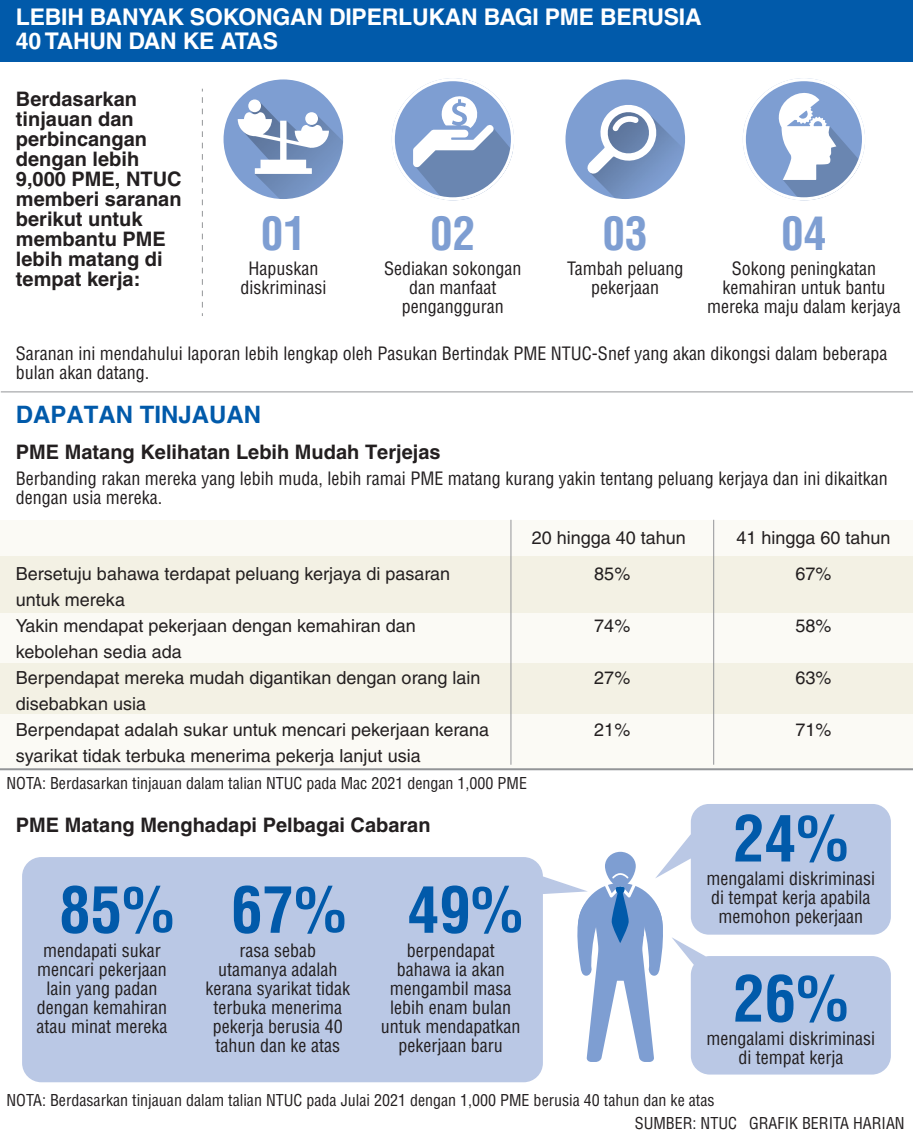
<style>
.page{position:relative;width:913px;height:1134px;background:#fff}
.page>*{position:absolute;margin:0;border:0;box-sizing:border-box;transform-origin:0 0}
.t1{font:700 condensed 62.8px "Helvetica";color:#015aaa}
.t2{font:700 condensed 45.2px "Helvetica";color:#7e9ed2}
.t3{font:700 24px "Helvetica";color:#015aaa}
.t4{font:700 23px/24px "Helvetica";letter-spacing:-.01em;color:#fff}
.t5{font:700 20px/20px "Helvetica";color:#231f20}
.t6{font:condensed 18px/19px "Helvetica";color:#231f20;text-align:center}
.t7{font:18px/26px "Helvetica";color:#231f20}
.t8{font:condensed 16px/23.2px "Helvetica";color:#231f20}
</style>
<div class="page">
<div style="left:22px;top:857px;width:551px;height:225px;background:#bac8e5"></div>
<div style="left:0;top:0;width:913px;height:61px;background:#015aaa"></div>
<svg style="left:222px;top:78px;width:122px;height:122px;background:#85a2d0"></svg>
<img style="left:241px;top:174px;width:52px;height:24px">
<svg style="left:238px;top:99px;width:91px;height:75px"></svg>
<div style="left:221px;top:77px;width:125px;height:125px;border:3px solid #fff;border-radius:50%"></div>
<svg style="left:391px;top:78px;width:123px;height:122px"></svg>
<div style="left:564px;top:78px;width:122px;height:122px;background:#7e9ed2;border-radius:50%"></div>
<img style="left:590px;top:108px;width:94px;height:90px">
<svg style="left:587px;top:105px;width:72px;height:70px"></svg>
<div style="left:562px;top:77px;width:126px;height:125px;border:3px solid #fff;border-radius:50%"></div>
<svg style="left:743px;top:78px;width:122px;height:122px"></svg>
<hr style="left:1px;top:391px;width:912px;height:1px;background:#939598">
<svg style="left:202px;top:89px;width:1px;height:227px"></svg>
<div style="left:0;top:556px;width:913px;height:58px;background:#f3f1e4"></div>
<div style="left:0;top:613px;width:913px;height:50px;background:#fbfaf5"></div>
<div style="left:0;top:714px;width:913px;height:55px;background:#fbfaf5"></div>
<div style="left:0;top:663px;width:913px;height:51px;background:#f3f1e4"></div>
<div style="left:0;top:521px;width:913px;height:35px;background:#fbfaf5"></div>
<hr style="left:510px;top:520px;width:1px;height:245px;background:#939598">
<hr style="left:713px;top:520px;width:1px;height:245px;background:#939598">
<hr style="left:0;top:768px;width:913px;height:2px;background:#939598">
<svg style="left:573px;top:804px;width:318px;height:270px"></svg>
<p class="t4" style="left:16px;top:4px;width:687px">LEBIH BANYAK SOKONGAN DIPERLUKAN BAGI PME BERUSIA<br>40 TAHUN DAN KE ATAS</p>
<p class="t5" style="left:16px;top:89px;width:167px">Berdasarkan tinjauan dan perbincangan dengan lebih<br>9,000 PME, NTUC memberi saranan berikut untuk membantu PME lebih matang di tempat kerja:</p>
<h2 class="t2" style="left:430px;top:206px;width:47px">02</h2>
<p class="t6" style="left:384px;top:259px;width:139px">Sediakan sokongan dan manfaat pengangguran</p>
<p class="t6" style="left:16px;top:344px;width:873px;text-align:left">Saranan ini mendahului laporan lebih lengkap oleh Pasukan Bertindak PME NTUC-Snef yang akan dikongsi dalam beberapa bulan akan datang.</p>
<h2 class="t2" style="left:261px;top:206px;width:47px">01</h2>
<p class="t6" style="left:240px;top:259px;width:87px">Hapuskan diskriminasi</p>
<h2 class="t2" style="left:602px;top:206px;width:47px">03</h2>
<p class="t6" style="left:567px;top:259px;width:118px">Tambah peluang pekerjaan</p>
<h2 class="t2" style="left:781px;top:206px;width:47px">04</h2>
<p class="t6" style="left:707px;top:259px;width:195px">Sokong peningkatan kemahiran untuk bantu mereka maju dalam kerjaya</p>
<h3 class="t3" style="left:16px;top:400px;width:247px">DAPATAN TINJAUAN</h3>
<p class="t5" style="left:16px;top:442px;width:426px">PME Matang Kelihatan Lebih Mudah Terjejas</p>
<p class="t6" style="left:16px;top:469px;width:873px;text-align:left">Berbanding rakan mereka yang lebih muda, lebih ramai PME matang kurang yakin tentang peluang kerjaya dan ini dikaitkan dengan usia mereka.</p>
<p class="t7" style="left:532px;top:525px;width:156px">20 hingga 40 tahun</p>
<p class="t7" style="left:736px;top:525px;width:156px">41 hingga 60 tahun</p>
<p class="t7" style="left:16px;top:560px;width:475px">Bersetuju bahawa terdapat peluang kerjaya di pasaran untuk mereka<br>Yakin mendapat pekerjaan dengan kemahiran dan kebolehan sedia ada<br>Berpendapat mereka mudah digantikan dengan orang lain disebabkan usia<br>Berpendapat adalah sukar untuk mencari pekerjaan kerana syarikat tidak terbuka menerima pekerja lanjut usia</p>
<p class="t7" style="left:594px;top:560px;width:38px">85%</p>
<p class="t7" style="left:594px;top:612px;width:38px">74%</p>
<p class="t7" style="left:594px;top:664px;width:38px">27%</p>
<p class="t7" style="left:594px;top:716px;width:38px">21%</p>
<p class="t8" style="left:6px;top:772px;width:522px">NOTA: Berdasarkan tinjauan dalam talian NTUC pada Mac 2021 dengan 1,000 PME</p>
<p class="t5" style="left:16px;top:815px;width:416px">PME Matang Menghadapi Pelbagai Cabaran</p>
<h1 class="t1" style="left:59px;top:870px;width:117px">85%</h1>
<p class="t6" style="left:37px;top:959px;width:132px">mencari pekerjaan lain yang padan dengan kemahiran atau minat mereka</p>
<p class="t6" style="left:43px;top:940px;width:119px">mendapati sukar</p>
<h1 class="t1" style="left:231px;top:870px;width:117px">67%</h1>
<p class="t6" style="left:205px;top:940px;width:146px">rasa sebab utamanya adalah kerana syarikat tidak terbuka menerima pekerja berusia 40 tahun dan ke atas</p>
<h1 class="t1" style="left:408px;top:870px;width:117px">49%</h1>
<p class="t6" style="left:381px;top:940px;width:141px">berpendapat bahawa ia akan mengambil masa lebih enam bulan untuk mendapatkan pekerjaan baru</p>
<p class="t7" style="left:795px;top:560px;width:38px">67%</p>
<p class="t7" style="left:795px;top:612px;width:38px">58%</p>
<p class="t7" style="left:795px;top:664px;width:38px">63%</p>
<p class="t7" style="left:795px;top:716px;width:38px">71%</p>
<h1 class="t1" style="left:733px;top:799px;width:117px">24%</h1>
<p class="t6" style="left:706px;top:868px;width:170px">mengalami diskriminasi di tempat kerja apabila memohon pekerjaan</p>
<h1 class="t1" style="left:733px;top:959px;width:117px">26%</h1>
<p class="t6" style="left:738px;top:1047px;width:106px">di tempat kerja</p>
<p class="t6" style="left:706px;top:1028px;width:170px">mengalami diskriminasi</p>
<p class="t8" style="left:635px;top:1088px;width:271px;text-indent:-628px">NOTA: Berdasarkan tinjauan dalam talian NTUC pada Julai 2021 dengan 1,000 PME berusia 40 tahun dan ke atas<br>SUMBER: NTUC GRAFIK BERITA HARIAN</p>
</div>
